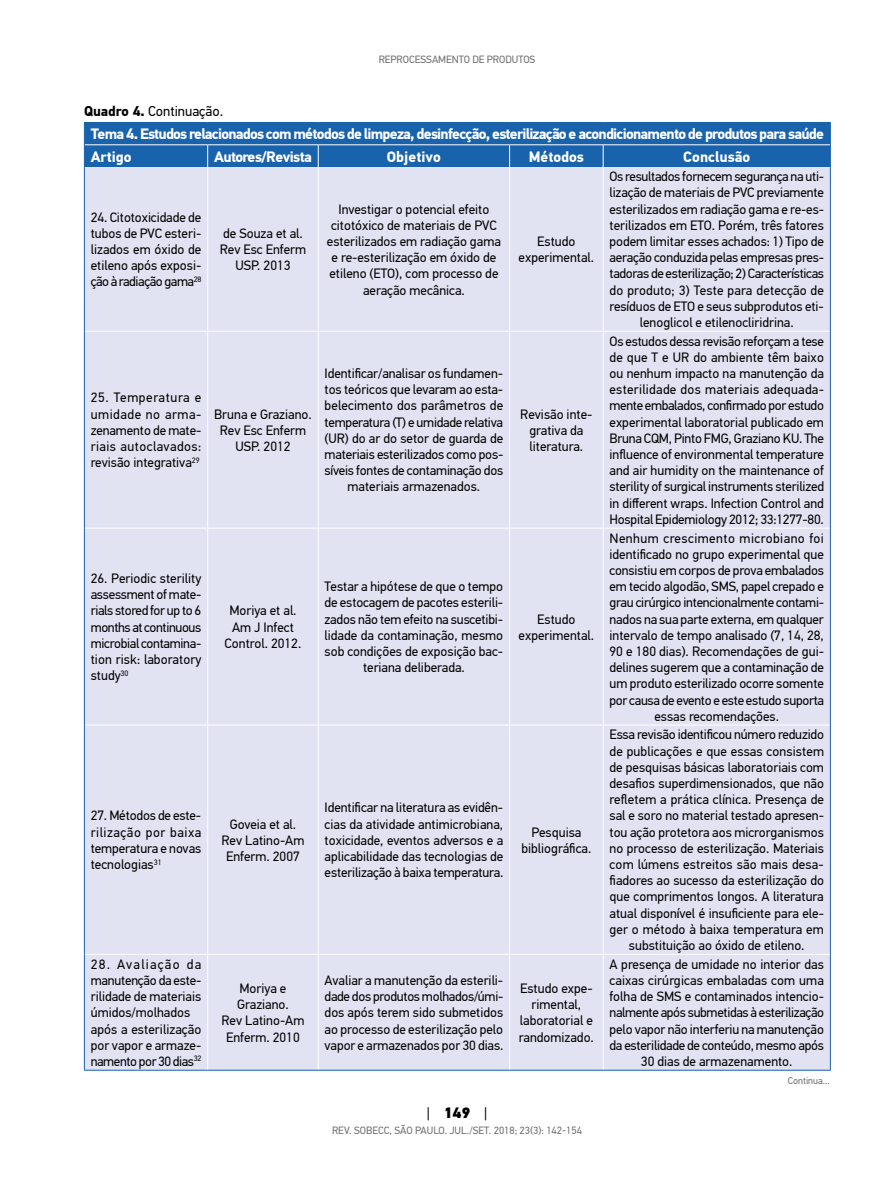
<style>
.page{position:relative;width:893px;height:1191px;background:#fff}
.page>*{position:absolute;margin:0;border:0;box-sizing:border-box;transform-origin:0 0}
.t1{font:700 15px/22.4px "PF Din Text Pro";letter-spacing:-.05em;color:#fff}
.t2{font:700 15px "PF Din Text Pro";color:#fff}
.t3{font:900 15px "PF Din Text Pro";color:#000}
.t4{font:14.25px "PF Din Text Pro";color:#000}
.t5{font:13.5px/16.2px "PF Din Text Pro";color:#000;text-align:center}
.t6{font:10.5px "PF Din Text Pro";color:#6d6e71}
.t7{font:9.75px "PF Din Text Pro";color:#6d6e71}
.s1{font-weight:700}
.s2{font-weight:400}
</style>
<div class="page">
<div style="left:85px;top:167px;width:745px;height:902px;background:#e1e2f2"></div>
<hr style="left:207px;top:167px;width:1px;height:164px;background:#fff">
<hr style="left:318px;top:167px;width:1px;height:164px;background:#fff">
<hr style="left:509px;top:167px;width:1px;height:164px;background:#fff">
<hr style="left:603px;top:167px;width:1px;height:164px;background:#fff">
<hr style="left:85px;top:331px;width:123px;height:1px;background:#fff">
<hr style="left:208px;top:331px;width:110px;height:1px;background:#fff">
<hr style="left:207px;top:331px;width:1px;height:197px;background:#fff">
<hr style="left:318px;top:331px;width:192px;height:1px;background:#fff">
<hr style="left:318px;top:331px;width:1px;height:197px;background:#fff">
<hr style="left:510px;top:331px;width:93px;height:1px;background:#fff">
<hr style="left:509px;top:331px;width:1px;height:197px;background:#fff">
<hr style="left:603px;top:331px;width:227px;height:1px;background:#fff">
<hr style="left:603px;top:331px;width:1px;height:197px;background:#fff">
<hr style="left:85px;top:528px;width:123px;height:1px;background:#fff">
<hr style="left:208px;top:528px;width:110px;height:1px;background:#fff">
<hr style="left:207px;top:528px;width:1px;height:196px;background:#fff">
<hr style="left:318px;top:528px;width:192px;height:1px;background:#fff">
<hr style="left:318px;top:528px;width:1px;height:196px;background:#fff">
<hr style="left:510px;top:528px;width:93px;height:1px;background:#fff">
<hr style="left:509px;top:528px;width:1px;height:196px;background:#fff">
<hr style="left:603px;top:528px;width:227px;height:1px;background:#fff">
<hr style="left:603px;top:528px;width:1px;height:196px;background:#fff">
<hr style="left:85px;top:724px;width:123px;height:1px;background:#fff">
<hr style="left:208px;top:724px;width:110px;height:1px;background:#fff">
<hr style="left:207px;top:725px;width:1px;height:229px;background:#fff">
<hr style="left:318px;top:724px;width:192px;height:1px;background:#fff">
<hr style="left:318px;top:725px;width:1px;height:229px;background:#fff">
<hr style="left:510px;top:724px;width:93px;height:1px;background:#fff">
<hr style="left:509px;top:725px;width:1px;height:229px;background:#fff">
<hr style="left:603px;top:724px;width:227px;height:1px;background:#fff">
<hr style="left:603px;top:725px;width:1px;height:229px;background:#fff">
<hr style="left:85px;top:954px;width:123px;height:1px;background:#fff">
<hr style="left:208px;top:954px;width:110px;height:1px;background:#fff">
<hr style="left:207px;top:954px;width:1px;height:115px;background:#fff">
<hr style="left:318px;top:954px;width:192px;height:1px;background:#fff">
<hr style="left:318px;top:954px;width:1px;height:115px;background:#fff">
<hr style="left:510px;top:954px;width:93px;height:1px;background:#fff">
<hr style="left:509px;top:954px;width:1px;height:115px;background:#fff">
<hr style="left:603px;top:954px;width:227px;height:1px;background:#fff">
<hr style="left:603px;top:954px;width:1px;height:115px;background:#fff">
<hr style="left:84px;top:167px;width:1px;height:164px;background:#1963ad">
<hr style="left:830px;top:167px;width:1px;height:164px;background:#1963ad">
<hr style="left:84px;top:331px;width:1px;height:197px;background:#1963ad">
<hr style="left:830px;top:331px;width:1px;height:197px;background:#1963ad">
<hr style="left:84px;top:528px;width:1px;height:197px;background:#1963ad">
<hr style="left:830px;top:528px;width:1px;height:197px;background:#1963ad">
<hr style="left:84px;top:725px;width:1px;height:229px;background:#1963ad">
<hr style="left:830px;top:725px;width:1px;height:229px;background:#1963ad">
<hr style="left:84px;top:954px;width:1px;height:115px;background:#1963ad">
<hr style="left:830px;top:954px;width:1px;height:115px;background:#1963ad">
<div style="left:84px;top:122px;width:747px;height:45px;background:#1963ad"></div>
<hr style="left:84px;top:1069px;width:124px;height:1px;background:#1963ad">
<hr style="left:208px;top:1069px;width:110px;height:1px;background:#1963ad">
<hr style="left:318px;top:1069px;width:192px;height:1px;background:#1963ad">
<hr style="left:510px;top:1069px;width:93px;height:1px;background:#1963ad">
<hr style="left:603px;top:1069px;width:228px;height:1px;background:#1963ad">
<p class="t6" style="left:379px;top:53px;width:158px">Reprocessamento de produtos</p>
<p class="t4" style="left:84px;top:102px;width:141px"><span class="s1">Quadro 4.</span> Continuação.</p>
<p class="t1" style="left:91px;top:123px;width:735px">Tema 4. Estudos relacionados com métodos de limpeza, desinfecção, esterilização e acondicionamento de produtos para saúde<br>Artigo</p>
<p class="t1" style="left:214px;top:146px;width:99px">Autores/Revista</p>
<p class="t2" style="left:387px;top:147px;width:56px">Objetivo</p>
<p class="t2" style="left:529px;top:147px;width:57px">Métodos</p>
<p class="t2" style="left:683px;top:147px;width:69px">Conclusão</p>
<p class="t5" style="left:91px;top:209px;width:112px;text-align:justify">24. Citotoxicidade de tubos de PVC esteri&shy;lizados em óxido de etileno após exposi&shy;ção à radiação gama<sup>28</sup></p>
<p class="t5" style="left:220px;top:225px;width:88px">de Souza et al.<br>Rev Esc Enferm<br>USP. 2013</p>
<p class="t5" style="left:327px;top:201px;width:175px">Investigar o potencial efeito citotóxico de materiais de PVC esterilizados em radiação gama e re-esterilização em óxido de etileno (ETO), com processo de aeração mecânica.</p>
<p class="t5" style="left:519px;top:233px;width:77px">Estudo experimental.</p>
<p class="t5" style="left:91px;top:390px;width:112px;text-align:justify">25. Temperatura e umidade no arma&shy;zenamento de mate&shy;riais autoclavados: revisão integrativa<sup>29</sup></p>
<p class="t5" style="left:214px;top:406px;width:99px">Bruna e Graziano.<br>Rev Esc Enferm<br>USP. 2012</p>
<p class="t5" style="left:325px;top:365px;width:180px">Identificar/analisar os fundamen&shy;tos teóricos que levaram ao esta&shy;belecimento dos parâmetros de temperatura (T) e umidade relativa (UR) do ar do setor de guarda de materiais esterilizados como pos&shy;síveis fontes de contaminação dos materiais armazenados.</p>
<p class="t5" style="left:520px;top:406px;width:74px">Revisão inte&shy;grativa da literatura.</p>
<p class="t5" style="left:91px;top:570px;width:112px;text-align:justify">26. Periodic sterility assessment of mate&shy;rials stored for up to 6 months at continuous microbial contamina&shy;tion risk: laboratory study<sup>30</sup></p>
<p class="t5" style="left:225px;top:603px;width:78px">Moriya et al.<br>Am J Infect<br>Control. 2012.</p>
<p class="t5" style="left:325px;top:578px;width:180px">Testar a hipótese de que o tempo de estocagem de pacotes esterili&shy;zados não tem efeito na suscetibi&shy;lidade da contaminação, mesmo sob condições de exposição bac&shy;teriana deliberada.</p>
<p class="t5" style="left:519px;top:611px;width:77px">Estudo experimental.</p>
<p class="t5" style="left:91px;top:808px;width:112px;text-align:justify">27. Métodos de este&shy;rilização por baixa temperatura e novas tecnologias<sup>31</sup></p>
<p class="t5" style="left:222px;top:816px;width:84px">Goveia et al.<br>Rev Latino-Am<br>Enferm. 2007</p>
<p class="t5" style="left:325px;top:799px;width:180px;text-align:justify">Identificar na literatura as evidên&shy;cias da atividade antimicrobiana, toxicidade, eventos adversos e a aplicabilidade das tecnologias de esterilização à baixa temperatura.</p>
<p class="t5" style="left:521px;top:824px;width:71px">Pesquisa bibliográfica.</p>
<p class="t5" style="left:91px;top:956px;width:112px;text-align:left">28. Avaliação da manutenção da este&shy;rilidade de materiais úmidos/molhados após a esterilização por vapor e armaze&shy;namento por 30 dias<sup>32</sup></p>
<p class="t5" style="left:222px;top:980px;width:84px">Moriya e<br>Graziano.<br>Rev Latino-Am<br>Enferm. 2010</p>
<p class="t5" style="left:325px;top:972px;width:180px;text-align:justify">Avaliar a manutenção da esterili&shy;dade dos produtos molhados/úmi&shy;dos após terem sido submetidos ao processo de esterilização pelo vapor e armazenados por 30 dias.</p>
<p class="t5" style="left:519px;top:980px;width:76px">Estudo expe&shy;rimental, laboratorial e randomizado.</p>
<p class="t3" style="left:427px;top:1102px;width:62px"><span class="s2">|</span> 149 <span class="s2">|</span></p>
<p class="t6" style="left:332px;top:1124px;width:251px">Rev. SOBECC, São Paulo. JUL./SET. 2018; 23(3): 142-154</p>
<p class="t5" style="left:610px;top:168px;width:216px">Os resultados fornecem segurança na uti&shy;lização de materiais de PVC previamente esterilizados em radiação gama e re-es&shy;terilizados em ETO. Porém, três fatores podem limitar esses achados: 1) Tipo de aeração conduzida pelas empresas pres&shy;tadoras de esterilização; 2) Características do produto; 3) Teste para detecção de resíduos de ETO e seus subprodutos eti&shy;lenoglicol e etilenocliridrina.</p>
<p class="t5" style="left:609px;top:333px;width:216px;text-align:justify">Os estudos dessa revisão reforçam a tese de que T e UR do ambiente têm baixo ou nenhum impacto na manutenção da esterilidade dos materiais adequada&shy;mente embalados, confirmado por estudo experimental laboratorial publicado em Bruna CQM, Pinto FMG, Graziano KU. The influence of environmental temperature and air humidity on the maintenance of sterility of surgical instruments sterilized in different wraps. Infection Control and Hospital Epidemiology 2012; 33:1277-80.</p>
<p class="t5" style="left:609px;top:530px;width:216px">Nenhum crescimento microbiano foi identificado no grupo experimental que consistiu em corpos de prova embalados em tecido algodão, SMS, papel crepado e grau cirúrgico intencionalmente contami&shy;nados na sua parte externa, em qualquer intervalo de tempo analisado (7, 14, 28, 90 e 180 dias). Recomendações de gui&shy;delines sugerem que a contaminação de um produto esterilizado ocorre somente por causa de evento e este estudo suporta essas recomendações.</p>
<p class="t5" style="left:610px;top:727px;width:216px">Essa revisão identificou número reduzido de publicações e que essas consistem de pesquisas básicas laboratoriais com desafios superdimensionados, que não refletem a prática clínica. Presença de sal e soro no material testado apresen&shy;tou ação protetora aos microrganismos no processo de esterilização. Materiais com lúmens estreitos são mais desa&shy;fiadores ao sucesso da esterilização do que comprimentos longos. A literatura atual disponível é insuficiente para ele&shy;ger o método à baixa temperatura em substituição ao óxido de etileno.</p>
<p class="t5" style="left:609px;top:956px;width:216px">A presença de umidade no interior das caixas cirúrgicas embaladas com uma folha de SMS e contaminados intencio&shy;nalmente após submetidas à esterilização pelo vapor não interferiu na manutenção da esterilidade de conteúdo, mesmo após 30 dias de armazenamento.</p>
<p class="t7" style="left:788px;top:1075px;width:44px">Continua...</p>
</div>
